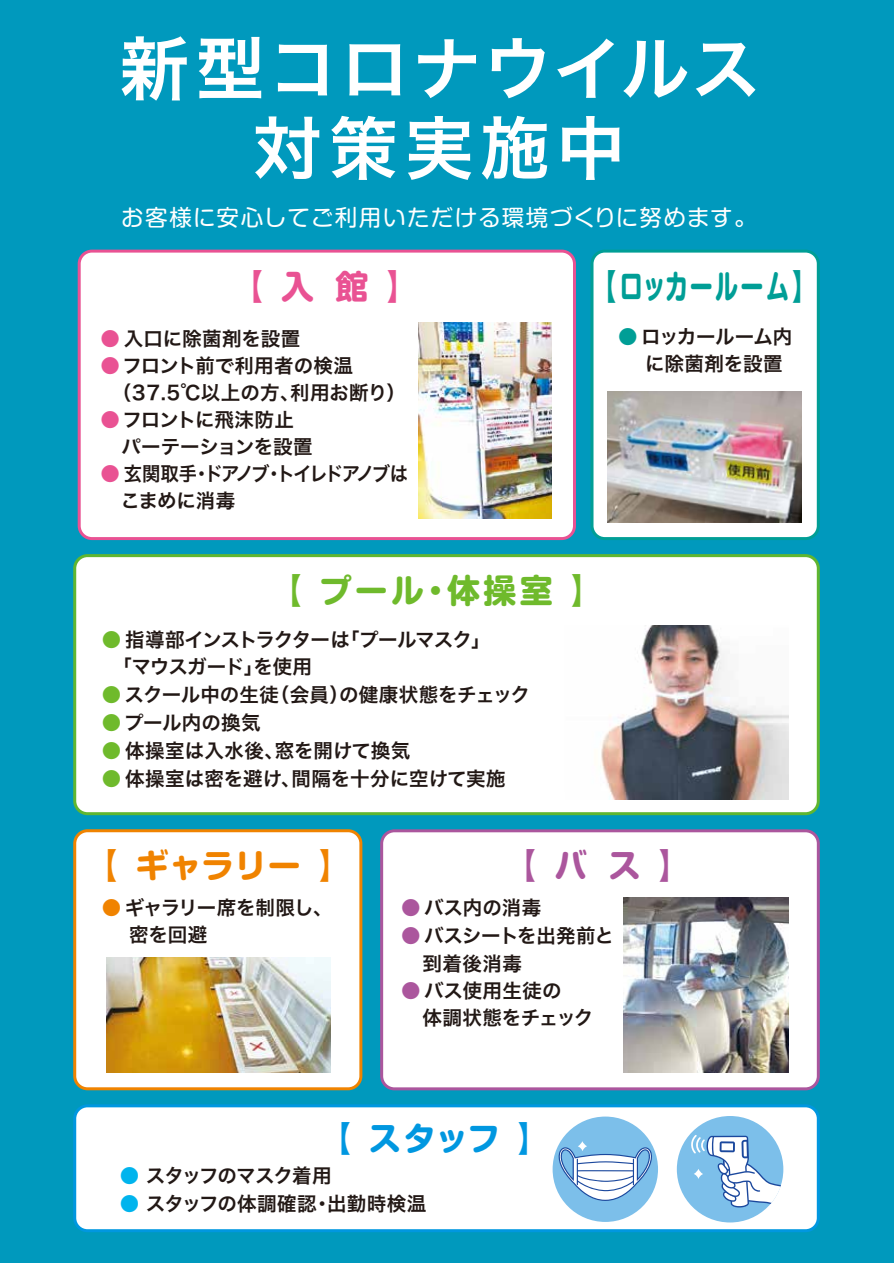
<style>
.page{position:relative;width:894px;height:1263px;background:#fff}
.page>*{position:absolute;margin:0;border:0;box-sizing:border-box;transform-origin:0 0}
.t1{font:69px/79.5px "Hiragino Sans W6";letter-spacing:.05em;color:#fff;text-align:center}
.t2{font:700 33px "Shin M Go Pro";letter-spacing:.1em;color:#6fba2c}
.t3{font:700 33px "Shin M Go Pro";letter-spacing:.085em;color:#009e96;scale:.89 1}
.t4{font:700 33px "Shin M Go Pro";color:#f08300}
.t5{font:700 33px "Shin M Go Pro";color:#0097e0}
.t6{font:700 33px "Shin M Go Pro";color:#e95293}
.t7{font:700 33px "Shin M Go Pro";color:#ab569d}
.t8{font:22.5px "Shin M Go Pro";letter-spacing:.055em;color:#fff}
.t9{font:19.5px/27px "Hiragino Sans W6";letter-spacing:-.01em;color:#221815}
.t10{font:19.5px/27.8px "Hiragino Sans W6";letter-spacing:-.04em;color:#221815}
.t11{font:19.5px/27px "Hiragino Sans W6";letter-spacing:-.09em;color:#221815;scale:.94 1}
.t12{font:19.5px "Hiragino Sans W6";letter-spacing:.02em;color:#221815}
.t13{font:19.5px "Hiragino Sans W6";letter-spacing:.01em;color:#221815}
.t14{font:19.5px "Hiragino Sans W6";letter-spacing:-.045em;color:#221815}
.s1{color:#e95293}
.s2{color:#6fba2c}
.s3{color:#009e96}
.s4{color:#f08300}
.s5{color:#ab569d}
.s6{color:#00b4ed}
</style>
<div class="page">
<div style="left:0;top:0;width:893px;height:1262px;background:#0099bd"></div>
<div style="left:75px;top:555px;width:743px;height:258px;background:#fff;border-radius:13px"></div>
<div style="left:75px;top:830px;width:286px;height:258px;background:#fff;border-radius:13px"></div>
<div style="left:79px;top:251px;width:495px;height:287px;background:#fff;border-radius:13px"></div>
<div style="left:75px;top:1105px;width:743px;height:125px;background:#fff;border-radius:13px"></div>
<div style="left:591px;top:251px;width:227px;height:287px;background:#fff;border-radius:13px"></div>
<div style="left:381px;top:830px;width:437px;height:258px;background:#fff;border-radius:13px"></div>
<div style="left:380px;top:829px;width:439px;height:261px;border:3px solid #ab569d;border-radius:13px"></div>
<div style="left:676px;top:1115px;width:107px;height:107px;background:#7cbfea;border-radius:50%"></div>
<svg style="left:689px;top:1134px;width:91px;height:74px"></svg>
<svg style="left:693px;top:1168px;width:9px;height:10px"></svg>
<div style="left:552px;top:1116px;width:105px;height:105px;background:#7cbfea;border-radius:50%"></div>
<svg style="left:558px;top:1147px;width:94px;height:53px"></svg>
<svg style="left:577px;top:1141px;width:10px;height:10px"></svg>
<div style="left:73px;top:554px;width:746px;height:261px;border:3px solid #60b630;border-radius:13px"></div>
<div style="left:73px;top:829px;width:289px;height:261px;border:3px solid #f08300;border-radius:13px"></div>
<div style="left:78px;top:249px;width:497px;height:291px;border:3px solid #e95293;border-radius:13px"></div>
<div style="left:73px;top:1104px;width:746px;height:127px;border:3px solid #0097e0;border-radius:13px"></div>
<div style="left:590px;top:249px;width:229px;height:291px;border:3px solid #009e96;border-radius:13px"></div>
<img style="left:607px;top:391px;width:193px;height:131px">
<img style="left:418px;top:322px;width:133px;height:197px">
<img style="left:601px;top:625px;width:187px;height:174px">
<img style="left:106px;top:957px;width:224px;height:115px">
<img style="left:623px;top:897px;width:165px;height:175px">
<h1 class="t1" style="left:120px;top:26px;width:641px">新型コロナウイルス対策実施中</h1>
<p class="t8" style="left:121px;top:199px;width:636px">お客様に安心してご利用いただける環境づくりに努めます。</p>
<h2 class="t6" style="left:230px;top:259px;width:190px">【 入 館 】</h2>
<p class="t9" style="left:100px;top:324px;width:201px"><span class="s1">●</span> 入口に除菌剤を設置</p>
<p class="t9" style="left:112px;top:351px;width:295px;text-indent:-11px"><span class="s1">●</span>フロント前で利用者の検温（37.5℃以上の方、利用お断り）</p>
<p class="t9" style="left:121px;top:405px;width:193px;text-indent:-21px"><span class="s1">●</span>フロントに飛沫防止パーテーションを設置</p>
<p class="t11" style="left:120px;top:459px;width:307px;text-indent:-20px"><span class="s1">●</span> 玄関取手・ドアノブ・トイレドアノブはこまめに消毒</p>
<h2 class="t2" style="left:269px;top:563px;width:336px">【 プール・体操室 】</h2>
<p class="t10" style="left:102px;top:624px;width:390px"><span class="s2">●</span> 指導部インストラクターは「プールマスク」　「マウスガード」を使用</p>
<p class="t9" style="left:102px;top:680px;width:429px"><span class="s2">●</span> スクール中の生徒（会員）の健康状態をチェック</p>
<p class="t9" style="left:102px;top:708px;width:160px"><span class="s2">●</span>プール内の換気</p>
<p class="t13" style="left:102px;top:732px;width:310px"><span class="s2">●</span> 体操室は入水後、窓を開けて換気</p>
<p class="t9" style="left:102px;top:763px;width:405px"><span class="s2">●</span> 体操室は密を避け、間隔を十分に空けて実施</p>
<h2 class="t3" style="left:587px;top:259px;width:263px">【ロッカールーム】</h2>
<p class="t9" style="left:618px;top:322px;width:176px"><span class="s3">●</span> ロッカールーム内　 に除菌剤を設置</p>
<h2 class="t4" style="left:85px;top:838px;width:268px">【 ギャラリー 】</h2>
<p class="t9" style="left:102px;top:893px;width:232px"><span class="s4">●</span> ギャラリー席を制限し、　 密を回避</p>
<h2 class="t7" style="left:503px;top:838px;width:189px">【バス】</h2>
<p class="t9" style="left:401px;top:893px;width:142px"><span class="s5">●</span> バス内の消毒</p>
<p class="t9" style="left:422px;top:920px;width:193px;line-height:27.8px;text-indent:-21px"><span class="s5">●</span> バスシートを出発前と到着後消毒</p>
<p class="t9" style="left:422px;top:975px;width:172px;line-height:27.8px;text-indent:-21px"><span class="s5">●</span> バス使用生徒の<br>体調状態をチェック</p>
<h2 class="t5" style="left:318px;top:1111px;width:233px">【 スタッフ 】</h2>
<p class="t14" style="left:120px;top:1158px;width:213px"><span class="s6">●</span> スタッフのマスク着用</p>
<p class="t12" style="left:120px;top:1185px;width:308px"><span class="s6">●</span> スタッフの体調確認・出勤時検温</p>
</div>
